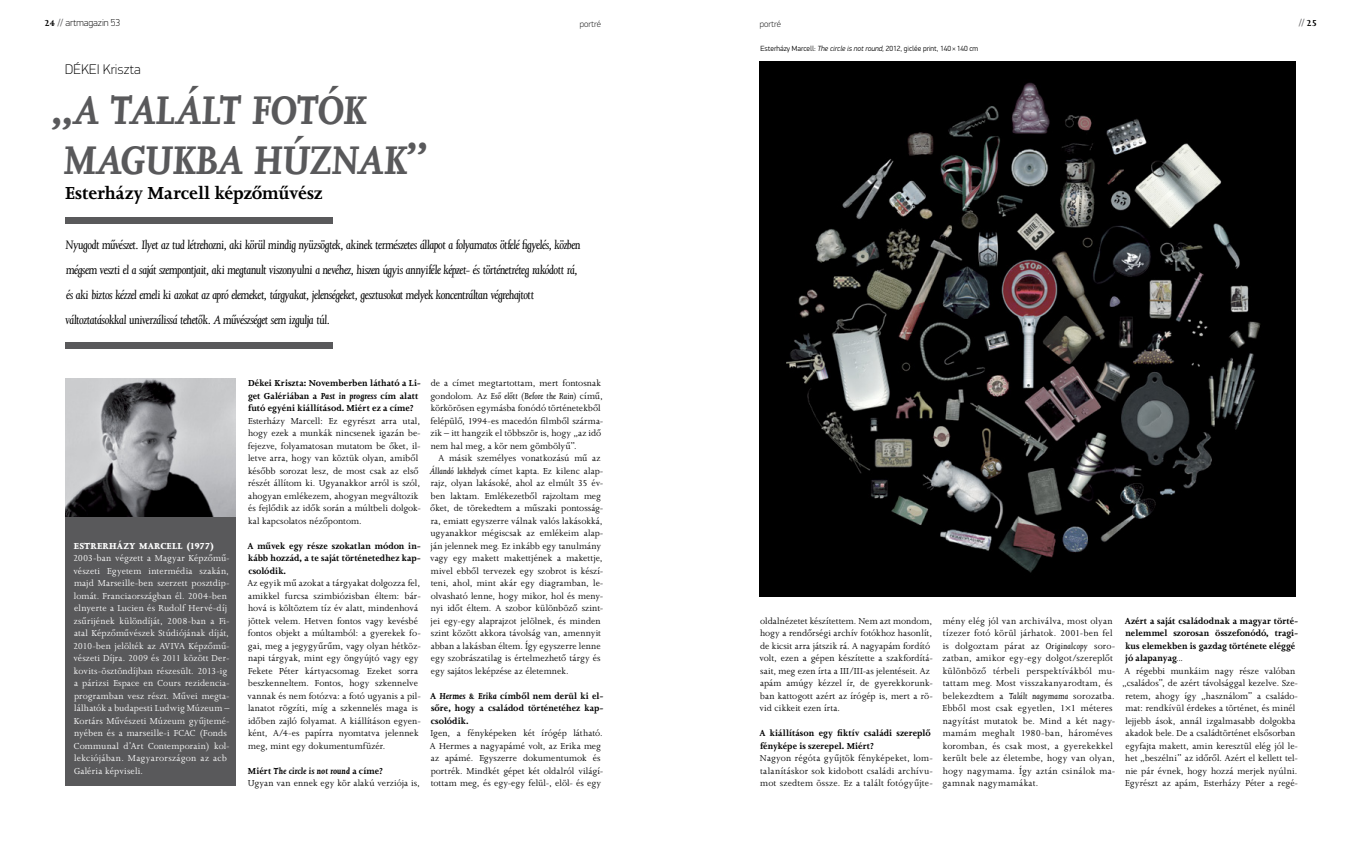
<style>
.page{position:relative;width:1361px;height:842px;background:#fff}
.page>*{position:absolute;margin:0;border:0;box-sizing:border-box;transform-origin:0 0}
.t1{font:italic 700 46px/50px "Joanna CE";letter-spacing:-.025em;color:#59595b}
.t2{font:700 20px "Joanna CE";letter-spacing:-.005em;color:#000}
.t3{font:italic 14px/25px "Joanna CE";letter-spacing:-.035em;color:#000}
.t4{font:100 14px "PF Din Display Pro";letter-spacing:.005em;color:#000}
.t5{font:10px/12.5px "Joanna CE";letter-spacing:.01em;color:#000}
.t6{font:10px/12.5px "Joanna CE";letter-spacing:.01em;color:#fff}
.t7{font:700 10px/12.5px "Joanna CE";letter-spacing:.005em;color:#000}
.t8{font:800 10px "Joanna H";letter-spacing:.02em;color:#fff}
.t9{font:100 10px "PF Din Display Pro";color:#000}
.t10{font:10px "PF Din Display Pro";color:#59595b}
.t11{font:100 9px "PF Din Display Pro";color:#000}
.t12{font:300 7.5px "PF Din Display Pro";color:#000}
.s1{font-family:"Joanna CE";font-weight:700}
.s2{font-weight:400;color:#59595b}
.s3{font-family:"Joanna CE";font-weight:700;color:#000}
.s4{font-style:italic}
.s5{font-weight:700}
.s6{font-weight:700;font-style:italic}
.s7{font-weight:400}
</style>
<div class="page">
<div style="left:65px;top:217px;width:268px;height:6px;background:#59595b"></div>
<div style="left:65px;top:342px;width:268px;height:7px;background:#59595b"></div>
<img style="left:65px;top:379px;width:171px;height:139px">
<img style="left:760px;top:61px;width:535px;height:536px">
<div style="left:65px;top:518px;width:171px;height:268px;background:#59595b"></div>
<p class="t9" style="left:44px;top:17px;width:77px"><span class="s1">24</span> <span class="s2">//</span> artmagazin 53</p>
<p class="t10" style="left:1298px;top:17px;width:20px">// <span class="s3">25</span></p>
<p class="t11" style="left:580px;top:18px;width:23px">portré</p>
<p class="t11" style="left:760px;top:18px;width:23px">portré</p>
<h3 class="t4" style="left:65px;top:61px;width:77px">DÉKEI Kriszta</h3>
<h1 class="t1" style="left:51px;top:85px;width:379px">„A TALÁLT FOTÓK<br>MAGUKBA HÚZNAK”</h1>
<h2 class="t2" style="left:65px;top:182px;width:258px">Esterházy Marcell képzőművész</h2>
<p class="t3" style="left:66px;top:232px;width:516px">Nyugodt művészet. Ilyet az tud létrehozni, aki körül mindig nyüzsögtek, akinek természetes állapot a folyamatos ötfelé figyelés, közben mégsem veszti el a saját szempontjait, aki megtanult viszonyulni a nevéhez, hiszen úgyis annyiféle képzet- és történetréteg rakódott rá, és aki biztos kézzel emeli ki azokat az apró elemeket, tárgyakat, jelenségeket, gesztusokat melyek koncentráltan végrehajtott változtatásokkal univerzálissá tehetők. A művészséget sem izgulja túl.</p>
<p class="t8" style="left:74px;top:540px;width:142px">ESTRERHÁZY MARCELL (1977)</p>
<p class="t6" style="left:73px;top:552px;width:158px">2003-ban végzett a Magyar Képzőmű&shy;vészeti Egyetem intermédia szakán, majd Marseille-ben szerzett posztdip&shy;lomát. Franciaországban él. 2004-ben elnyerte a Lucien és Rudolf Hervé-díj zsűrijének különdíját, 2008-ban a Fi&shy;atal Képzőművészek Stúdiójának díját, 2010-ben jelölték az AVIVA Képzőmű&shy;vészeti Díjra. 2009 és 2011 között Der&shy;kovits-ösztöndíjban részesült. 2013-ig a párizsi Espace en Cours rezidencia&shy;programban vesz részt. Művei megta&shy;lálhatók a budapesti Ludwig Múzeum – Kortárs Művészeti Múzeum gyűjtemé&shy;nyében és a marseille-i FCAC (Fonds Communal d’Art Contemporain) kol&shy;lekciójában. Magyarországon az acb Galéria képviseli.</p>
<p class="t7" style="left:248px;top:377px;width:174px">Dékei Kriszta: Novemberben látható a Li&shy;get Galériában a <span class="s4">Past in progress</span> cím alatt futó egyéni kiállításod. Miért ez a címe?</p>
<p class="t5" style="left:248px;top:414px;width:174px">Esterházy Marcell: Ez egyrészt arra utal, hogy ezek a munkák nincsenek igazán be&shy;fejezve, folyamatosan mutatom be őket, il&shy;letve arra, hogy van köztük olyan, amiből később sorozat lesz, de most csak az első részét állítom ki. Ugyanakkor arról is szól, ahogyan emlékezem, ahogyan megváltozik és fejlődik az idők során a múltbeli dolgok&shy;kal kapcsolatos nézőpontom.</p>
<p class="t7" style="left:247px;top:539px;width:175px;text-align:justify">A művek egy része szokatlan módon in&shy;kább hozzád, a te saját történetedhez kap&shy;csolódik.</p>
<p class="t5" style="left:247px;top:577px;width:175px">Az egyik mű azokat a tárgyakat dolgozza fel, amikkel furcsa szimbiózisban éltem: bár&shy;hová is költöztem tíz év alatt, mindenhová jöttek velem. Hetven fontos vagy kevésbé fontos objekt a múltamból: a gyerekek fo&shy;gai, meg a jegygyűrűm, vagy olyan hétköz&shy;napi tárgyak, mint egy öngyújtó vagy egy Fekete Péter kártyacsomag. Ezeket sorra beszkenneltem. Fontos, hogy szkennelve vannak és nem fotózva: a fotó ugyanis a pil&shy;lanatot rögzíti, míg a szkennelés maga is időben zajló folyamat. A kiállításon egyen&shy;ként, A/4-es papírra nyomtatva jelennek meg, mint egy dokumentumfüzér.</p>
<p class="t5" style="left:248px;top:764px;width:174px"><span class="s5">Miért</span> <span class="s6">The circle is not round</span> <span class="s5">a címe?<br></span>Ugyan van ennek egy kör alakú verziója is,</p>
<p class="t5" style="left:430px;top:377px;width:174px">de a címet megtartottam, mert fontosnak gondolom. Az <span class="s4">Eső előtt (Before the Rain)</span> című, körkörösen egymásba fonódó történetekből felépülő, 1994-es macedón filmből szárma&shy;zik – itt hangzik el többször is, hogy „az idő nem hal meg, a kör nem gömbölyű”.</p>
<p class="t5" style="left:430px;top:452px;width:175px;text-indent:9px">A másik személyes vonatkozású mű az <span class="s4">Állandó lakhelyek</span> címet kapta<span class="s4">.</span> Ez kilenc alap&shy;rajz, olyan lakásoké, ahol az elmúlt 35 év&shy;ben laktam. Emlékezetből rajzoltam meg őket, de törekedtem a műszaki pontosság&shy;ra, emiatt egyszerre válnak valós lakásokká, ugyanakkor mégiscsak az emlékeim alap&shy;ján jelennek meg. Ez inkább egy tanulmány vagy egy makett makettjének a makettje, mivel ebből tervezek egy szobrot is készí&shy;teni, ahol, mint akár egy diagramban, le&shy;olvasható lenne, hogy mikor, hol és meny&shy;nyi időt éltem. A szobor különböző szint&shy;jei egy-egy alaprajzot jelölnek, és minden szint között akkora távolság van, amennyit abban a lakásban éltem. Így egyszerre lenne egy szobrászatilag is értelmezhető tárgy és egy sajátos leképzése az életemnek.</p>
<p class="t7" style="left:430px;top:689px;width:175px;text-align:justify">A <span class="s4">Hermes &amp; Erika</span> címből nem derül ki el&shy;sőre, hogy a családod történetéhez kap&shy;csolódik.</p>
<p class="t5" style="left:430px;top:727px;width:175px">Igen, a fényképeken két írógép látható.<br>A Hermes a nagyapámé volt, az Erika meg az apámé. Egyszerre dokumentumok és portrék. Mindkét gépet két oldalról világí&shy;tottam meg, és egy-egy felül-, elöl- és egy</p>
<p class="t12" style="left:760px;top:44px;width:219px">Esterházy Marcell: <span class="s4">The circle is not round,</span> 2012, giclée print, 140 × 140 cm</p>
<p class="t5" style="left:759px;top:614px;width:175px">oldalnézetet készítettem. Nem azt mondom, hogy a rendőrségi archív fotókhoz hasonlít, de kicsit arra játszik rá. A nagyapám fordító volt, ezen a gépen készítette a szakfordítá&shy;sait, meg ezen írta a III/III-as jelentéseit. Az apám amúgy kézzel ír, de gyerekkorunk&shy;ban kattogott azért az írógép is, mert a rö&shy;vid cikkeit ezen írta.</p>
<p class="t7" style="left:759px;top:727px;width:173px">A kiállításon egy fiktív családi szereplő fényképe is szerepel. Miért?</p>
<p class="t5" style="left:760px;top:752px;width:174px;text-align:justify">Nagyon régóta gyűjtök fényképeket, lom&shy;talanításkor sok kidobott családi archívu&shy;mot szedtem össze. Ez a talált fotógyűjte-</p>
<p class="t5" style="left:942px;top:614px;width:174px">mény elég jól van archiválva, most olyan tízezer fotó körül járhatok. 2001-ben fel is dolgoztam párat az <span class="s4">Originalcopy</span> soro&shy;zatban, amikor egy-egy dolgot/szereplőt különböző térbeli perspektívákból mu&shy;tattam meg. Most visszakanyarodtam, és belekezdtem a <span class="s4">Talált nagymama</span> sorozatba.<br>Ebből most csak egyetlen, 1×1 méteres nagyítást mutatok be. Mind a két nagy&shy;mamám meghalt 1980-ban, hároméves koromban, és csak most, a gyerekekkel került bele az életembe, hogy van olyan, hogy nagymama. Így aztán csinálok ma&shy;gamnak nagymamákat.</p>
<p class="t7" style="left:1124px;top:614px;width:175px">Azért a saját családodnak a magyar törté-</p>
<p class="t7" style="left:1125px;top:627px;width:174px">nelemmel szorosan összefonódó, tragi-</p>
<p class="t7" style="left:1125px;top:639px;width:171px">kus elemekben is gazdag története eléggé</p>
<p class="t7" style="left:1125px;top:652px;width:59px">jó alapanyag<span class="s7">...</span></p>
<p class="t5" style="left:1124px;top:664px;width:172px">A régebbi munkáim nagy része valóban</p>
<p class="t5" style="left:1122px;top:677px;width:177px">„családos”, de azért távolsággal kezelve. Sze-</p>
<p class="t5" style="left:1125px;top:689px;width:174px">retem, ahogy így „használom” a családo-</p>
<p class="t5" style="left:1125px;top:702px;width:171px">mat: rendkívül érdekes a történet, és minél</p>
<p class="t5" style="left:1125px;top:714px;width:172px">lejjebb ások, annál izgalmasabb dolgokba</p>
<p class="t5" style="left:1125px;top:727px;width:171px">akadok bele. De a családtörténet elsősorban</p>
<p class="t5" style="left:1125px;top:739px;width:174px">egyfajta makett, amin keresztül elég jól le-</p>
<p class="t5" style="left:1125px;top:752px;width:174px">het „beszélni” az időről. Azért el kellett tel-</p>
<p class="t5" style="left:1125px;top:764px;width:173px">nie pár évnek, hogy hozzá merjek nyúlni.</p>
<p class="t5" style="left:1125px;top:777px;width:174px">Egyrészt az apám, Esterházy Péter a regé-</p>
</div>
